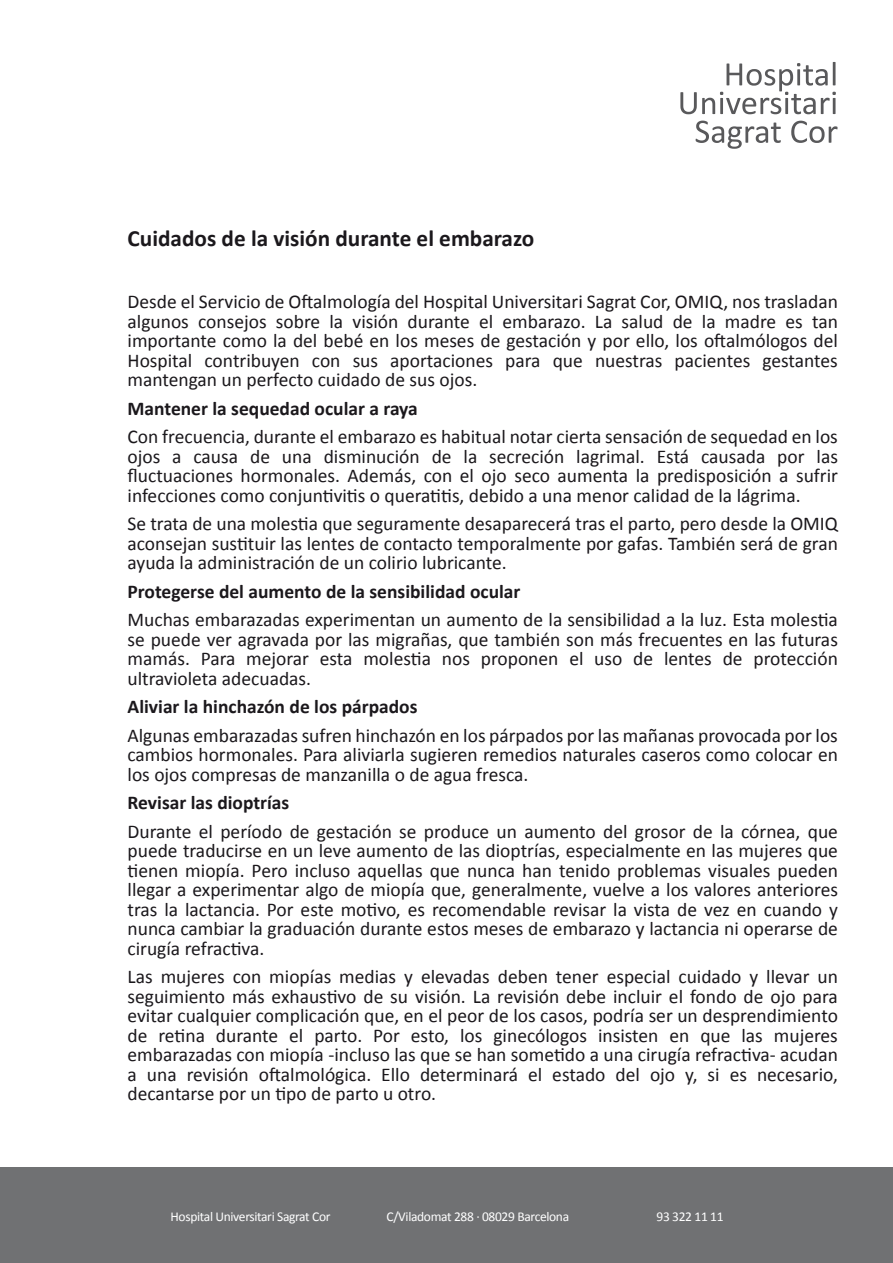
<style>
.page{position:relative;width:893px;height:1263px;background:#fff}
.page>*{position:absolute;margin:0;border:0;box-sizing:border-box;transform-origin:0 0}
.t1{font:700 23.25px "Calibri";color:#1b181c}
.t2{font:19.5px/19.5px "Calibri";color:#1b181c;text-align:justify}
.t3{font:700 19.5px "Calibri";color:#1b181c}
.t4{font:13.5px "Calibri";letter-spacing:-.025em;color:#fff}
</style>
<div class="page">
<div style="left:0;top:1167px;width:893px;height:96px;background:#707173"></div>
<svg style="left:680px;top:62px;width:156px;height:52px"></svg>
<svg style="left:696px;top:121px;width:85px;height:28px"></svg>
<svg style="left:791px;top:121px;width:46px;height:22px"></svg>
<p class="t1" style="left:128px;top:224px;width:408px">Cuidados de la visión durante el embarazo</p>
<p class="t2" style="left:128px;top:292px;width:712px">Desde el Servicio de Oftalmología del Hospital Universitari Sagrat Cor, OMIQ, nos trasladan algunos consejos sobre la visión durante el embarazo. La salud de la madre es tan importante como la del bebé en los meses de gestación y por ello, los oftalmólogos del Hospital contribuyen con sus aportaciones para que nuestras pacientes gestantes mantengan un perfecto cuidado de sus ojos.</p>
<p class="t3" style="left:128px;top:396px;width:292px">Mantener la sequedad ocular a raya</p>
<p class="t2" style="left:128px;top:427px;width:712px">Con frecuencia, durante el embarazo es habitual notar cierta sensación de sequedad en los ojos a causa de una disminución de la secreción lagrimal. Está causada por las fluctuaciones hormonales. Además, con el ojo seco aumenta la predisposición a sufrir infecciones como conjuntivitis o queratitis, debido a una menor calidad de la lágrima.</p>
<p class="t2" style="left:128px;top:514px;width:712px">Se trata de una molestia que seguramente desaparecerá tras el parto, pero desde la OMIQ aconsejan sustituir las lentes de contacto temporalmente por gafas. También será de gran ayuda la administración de un colirio lubricante.</p>
<p class="t3" style="left:128px;top:579px;width:394px">Protegerse del aumento de la sensibilidad ocular</p>
<p class="t2" style="left:128px;top:610px;width:712px">Muchas embarazadas experimentan un aumento de la sensibilidad a la luz. Esta molestia se puede ver agravada por las migrañas, que también son más frecuentes en las futuras mamás. Para mejorar esta molestia nos proponen el uso de lentes de protección ultravioleta adecuadas.</p>
<p class="t3" style="left:128px;top:694px;width:291px">Aliviar la hinchazón de los párpados</p>
<p class="t2" style="left:128px;top:725px;width:712px">Algunas embarazadas sufren hinchazón en los párpados por las mañanas provocada por los cambios hormonales. Para aliviarla sugieren remedios naturales caseros como colocar en los ojos compresas de manzanilla o de agua fresca.</p>
<p class="t3" style="left:128px;top:790px;width:163px">Revisar las dioptrías</p>
<p class="t2" style="left:128px;top:821px;width:712px">Durante el período de gestación se produce un aumento del grosor de la córnea, que puede traducirse en un leve aumento de las dioptrías, especialmente en las mujeres que tienen miopía. Pero incluso aquellas que nunca han tenido problemas visuales pueden llegar a experimentar algo de miopía que, generalmente, vuelve a los valores anteriores tras la lactancia. Por este motivo, es recomendable revisar la vista de vez en cuando y nunca cambiar la graduación durante estos meses de embarazo y lactancia ni operarse de cirugía refractiva.</p>
<p class="t2" style="left:128px;top:967px;width:712px">Las mujeres con miopías medias y elevadas deben tener especial cuidado y llevar un seguimiento más exhaustivo de su visión. La revisión debe incluir el fondo de ojo para evitar cualquier complicación que, en el peor de los casos, podría ser un desprendimiento de retina durante el parto. Por esto, los ginecólogos insisten en que las mujeres embarazadas con miopía -incluso las que se han sometido a una cirugía refractiva- acudan a una revisión oftalmológica. Ello determinará el estado del ojo y, si es necesario, decantarse por un tipo de parto u otro.</p>
<p class="t4" style="left:171px;top:1208px;width:161px">Hospital Universitari Sagrat Cor</p>
<p class="t4" style="left:387px;top:1208px;width:184px">C/Viladomat 288 · 08029 Barcelona</p>
<p class="t4" style="left:656px;top:1208px;width:69px">93 322 11 11</p>
</div>
